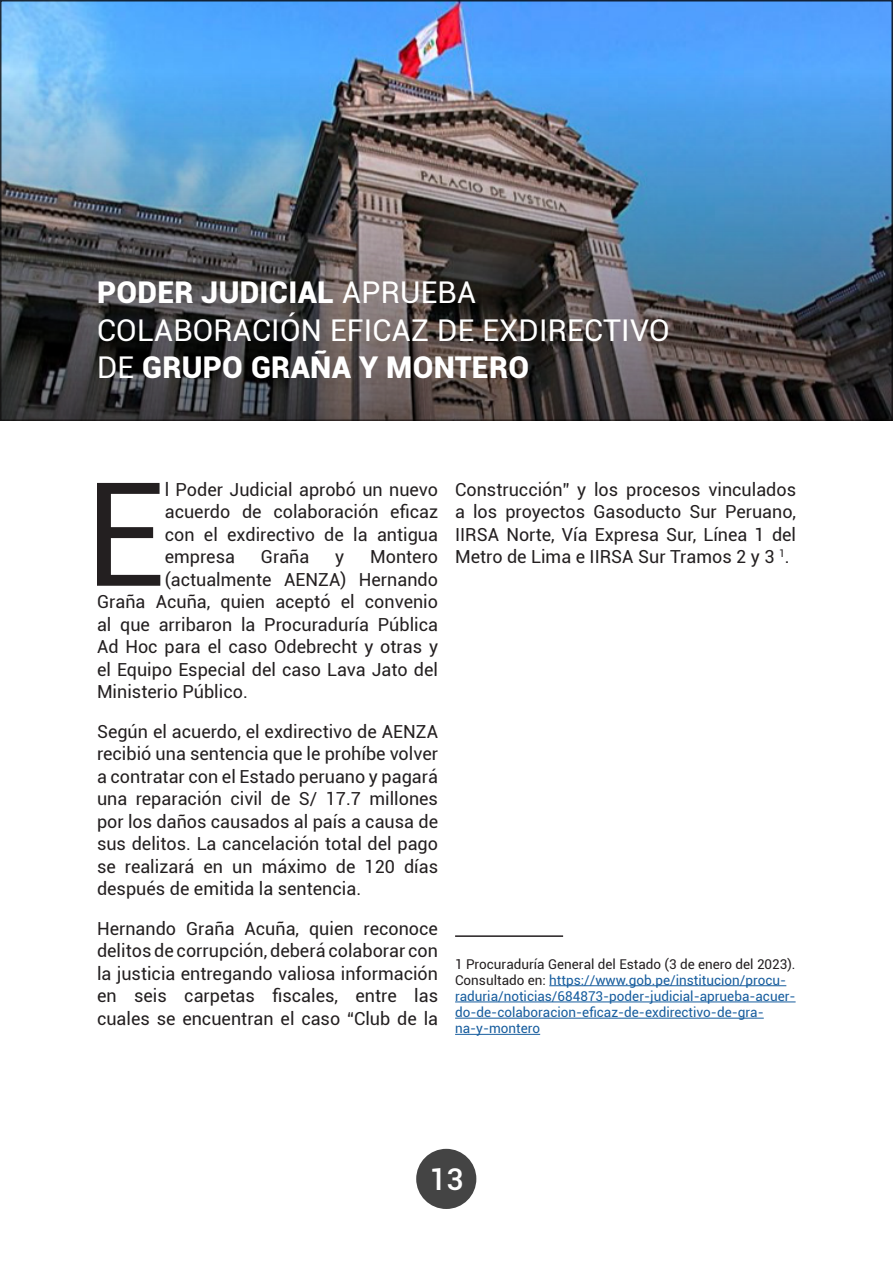
<style>
.page{position:relative;width:893px;height:1263px;background:#fff}
.page>*{position:absolute;margin:0;border:0;box-sizing:border-box;transform-origin:0 0}
.Párrafo{font:144.6px "Roboto";color:#231f20}
.Título_2_0{font:30px/37.5px "Roboto";letter-spacing:.01em;color:#fff}
.t1{font:500 30px "Roboto";color:#fff}
.Párrafo-2{font:18px/22.5px "Roboto";color:#231f20;text-align:justify}
.t2{font:13.5px/16.2px "Roboto";color:#175d9e}
.s1{font-weight:900}
.s2{color:#231f20}
</style>
<div class="page">
<div style="left:416px;top:1149px;width:60px;height:60px;background:#444;border-radius:50%"></div>
<hr style="left:455px;top:935px;width:108px;height:2px;background:#231f20">
<hr style="left:549px;top:985px;width:237px;height:1px;background:#175d9e">
<hr style="left:455px;top:1001px;width:341px;height:1px;background:#175d9e">
<hr style="left:455px;top:1018px;width:309px;height:1px;background:#175d9e">
<hr style="left:455px;top:1034px;width:85px;height:1px;background:#175d9e">
<img style="left:3px;top:3px;width:887px;height:415px">
<div style="left:0;top:0;width:893px;height:421px;border:2px solid #231f20"></div>
<p class="Título_2_0" style="left:97px;top:273px;width:574px"><span class="s1">PODER JUDICIAL</span> APRUEBA<br>COLABORACIÓN EFICAZ DE EXDIRECTIVO<br>DE <span class="s1">GRUPO GRAÑA Y MONTERO</span></p>
<p class="Párrafo" style="left:85px;top:433px;width:81px">E</p>
<p class="Párrafo-2" style="left:165px;top:477px;width:275px">l Poder Judicial aprobó un nuevo acuerdo de colaboración eficaz con el exdirectivo de la antigua empresa</p>
<p class="Párrafo-2" style="left:261px;top:545px;width:50px">Graña</p>
<p class="Párrafo-2" style="left:335px;top:545px;width:11px">y</p>
<p class="Párrafo-2" style="left:370px;top:545px;width:69px">Montero</p>
<p class="Párrafo-2" style="left:165px;top:567px;width:275px">(actualmente AENZA) Hernando</p>
<p class="Párrafo-2" style="left:97px;top:590px;width:343px">Graña Acuña, quien aceptó el convenio</p>
<p class="Párrafo-2" style="left:97px;top:612px;width:343px">al que arribaron la Procuraduría Pública</p>
<p class="Párrafo-2" style="left:97px;top:635px;width:343px">Ad Hoc para el caso Odebrecht y otras y</p>
<p class="Párrafo-2" style="left:97px;top:657px;width:343px">el Equipo Especial del caso Lava Jato del</p>
<p class="Párrafo-2" style="left:97px;top:680px;width:152px">Ministerio Público.</p>
<p class="Párrafo-2" style="left:97px;top:719px;width:343px">Según el acuerdo, el exdirectivo de AENZA recibió una sentencia que le prohíbe volver a contratar con el Estado peruano y pagará una reparación civil de S/ 17.7 millones por los daños causados al país a causa de sus delitos. La cancelación total del pago se realizará en un máximo de 120 días después de emitida la sentencia.</p>
<p class="Párrafo-2" style="left:97px;top:916px;width:343px">Hernando Graña Acuña, quien reconoce delitos de corrupción, deberá colaborar con la justicia entregando valiosa información en seis carpetas fiscales, entre las cuales se encuentran el caso “Club de la</p>
<p class="Párrafo-2" style="left:455px;top:477px;width:343px">Construcción” y los procesos vinculados a los proyectos Gasoducto Sur Peruano, IIRSA Norte, Vía Expresa Sur, Línea 1 del Metro de Lima e IIRSA Sur Tramos 2 y 3 <sup>1</sup>.</p>
<p class="t2" style="left:455px;top:955px;width:342px"><span class="s2">1 Procuraduría General del Estado (3 de enero del 2023).<br>Consultado en:</span> https://www.gob.pe/institucion/procu&shy;raduria/noticias/684873-poder-judicial-aprueba-acuer&shy;do-de-colaboracion-eficaz-de-exdirectivo-de-gra&shy;na-y-montero</p>
<h2 class="t1" style="left:429px;top:1158px;width:36px">13</h2>
</div>
